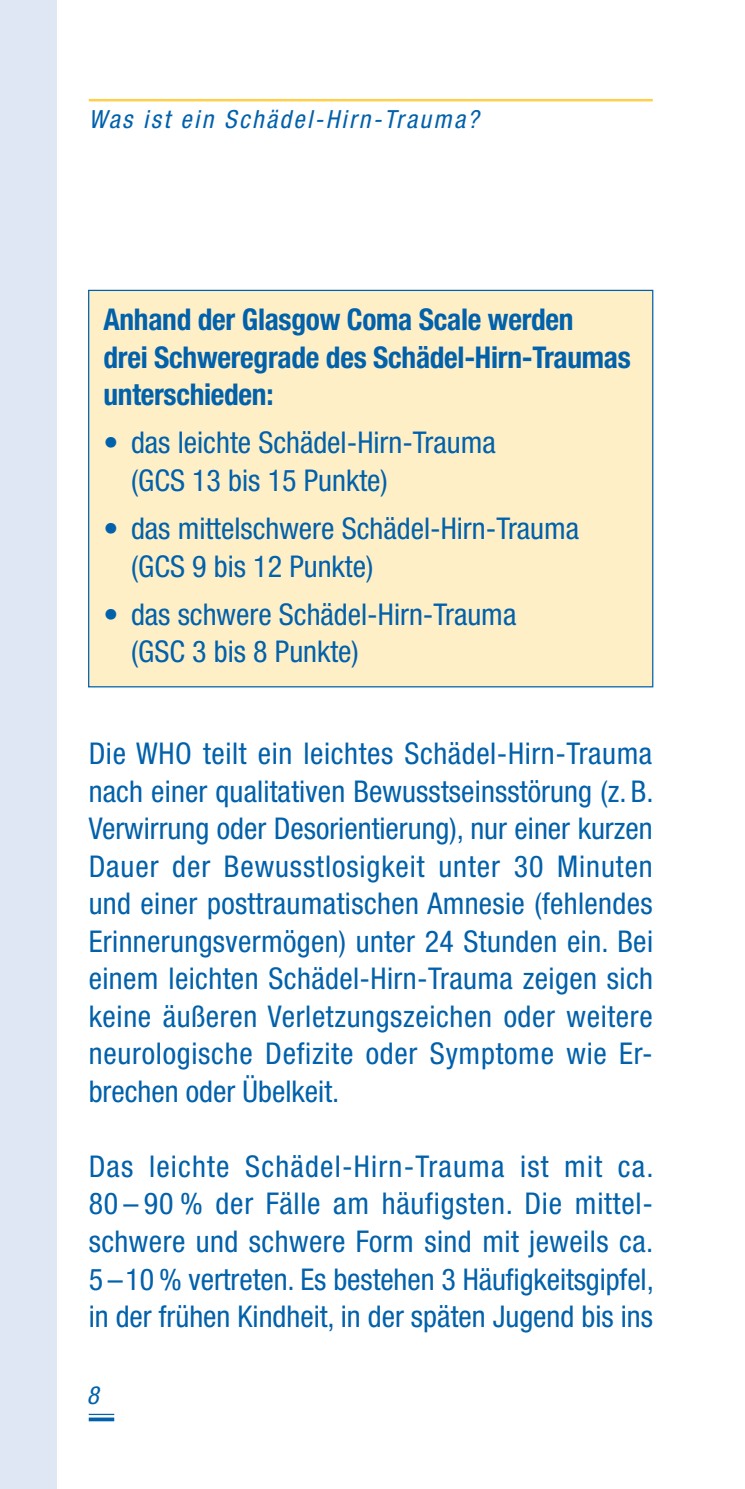
<style>
.page{position:relative;width:745px;height:1489px;background:#fff}
.page>*{position:absolute;margin:0;border:0;box-sizing:border-box;transform-origin:0 0}
.t1{font:condensed 30px/37.5px "Helvetica Neue LT Pro";letter-spacing:.005em;color:#0161ab}
.t2{font:700 condensed 30px/37.5px "Helvetica Neue LT Pro";letter-spacing:-.01em;color:#0161ab}
.t3{font:italic condensed 25px "Helvetica Neue LT Pro";letter-spacing:.095em;color:#0161ab}
</style>
<div class="page">
<div style="left:0;top:0;width:57px;height:1488px;background:#e0e7f4"></div>
<hr style="left:89px;top:99px;width:563px;height:2px;background:#ffcf49">
<svg style="left:89px;top:1413px;width:25px;height:1px"></svg>
<svg style="left:89px;top:1417px;width:25px;height:4px"></svg>
<div style="left:89px;top:290px;width:563px;height:396px;background:#feefc7"></div>
<p class="t3" style="left:89px;top:104px;width:391px">Was ist ein Schädel-Hirn-Trauma?</p>
<p class="t2" style="left:103px;top:300px;width:528px">Anhand der Glasgow Coma Scale werden<br>drei Schweregrade des Schädel-Hirn-Traumas unterschieden:</p>
<p class="t1" style="left:131px;top:424px;width:366px;text-indent:-28px">• das leichte Schädel-Hirn-Trauma (GCS 13 bis 15 Punkte)</p>
<p class="t1" style="left:131px;top:509px;width:449px;text-indent:-28px">• das mittelschwere Schädel-Hirn-Trauma (GCS 9 bis 12 Punkte)</p>
<p class="t1" style="left:131px;top:595px;width:386px;text-indent:-28px">• das schwere Schädel-Hirn-Trauma (GSC 3 bis 8 Punkte)</p>
<p class="t1" style="left:89px;top:734px;width:566px">Die WHO teilt ein leichtes Schädel-Hirn-Trauma nach einer qualitativen Bewusstseinsstörung (z. B.<br>Verwirrung oder Desorientierung), nur einer kurzen Dauer der Bewusstlosigkeit unter 30 Minuten und einer posttraumatischen Amnesie (fehlendes Erinnerungsvermögen) unter 24 Stunden ein. Bei einem leichten Schädel-Hirn-Trauma zeigen sich keine äußeren Verletzungszeichen oder weitere neurologische Defizite oder Symptome wie Er&shy;brechen oder Übelkeit.</p>
<p class="t1" style="left:89px;top:1147px;width:566px;text-align:justify">Das leichte Schädel-Hirn-Trauma ist mit ca.<br>80 – 90 % der Fälle am häufigsten. Die mittel&shy;schwere und schwere Form sind mit jeweils ca.<br>5 –10 % vertreten. Es bestehen 3 Häufigkeitsgipfel, in der frühen Kindheit, in der späten Jugend bis ins</p>
<p class="t3" style="left:87px;top:1380px;width:13px">8</p>
</div>
